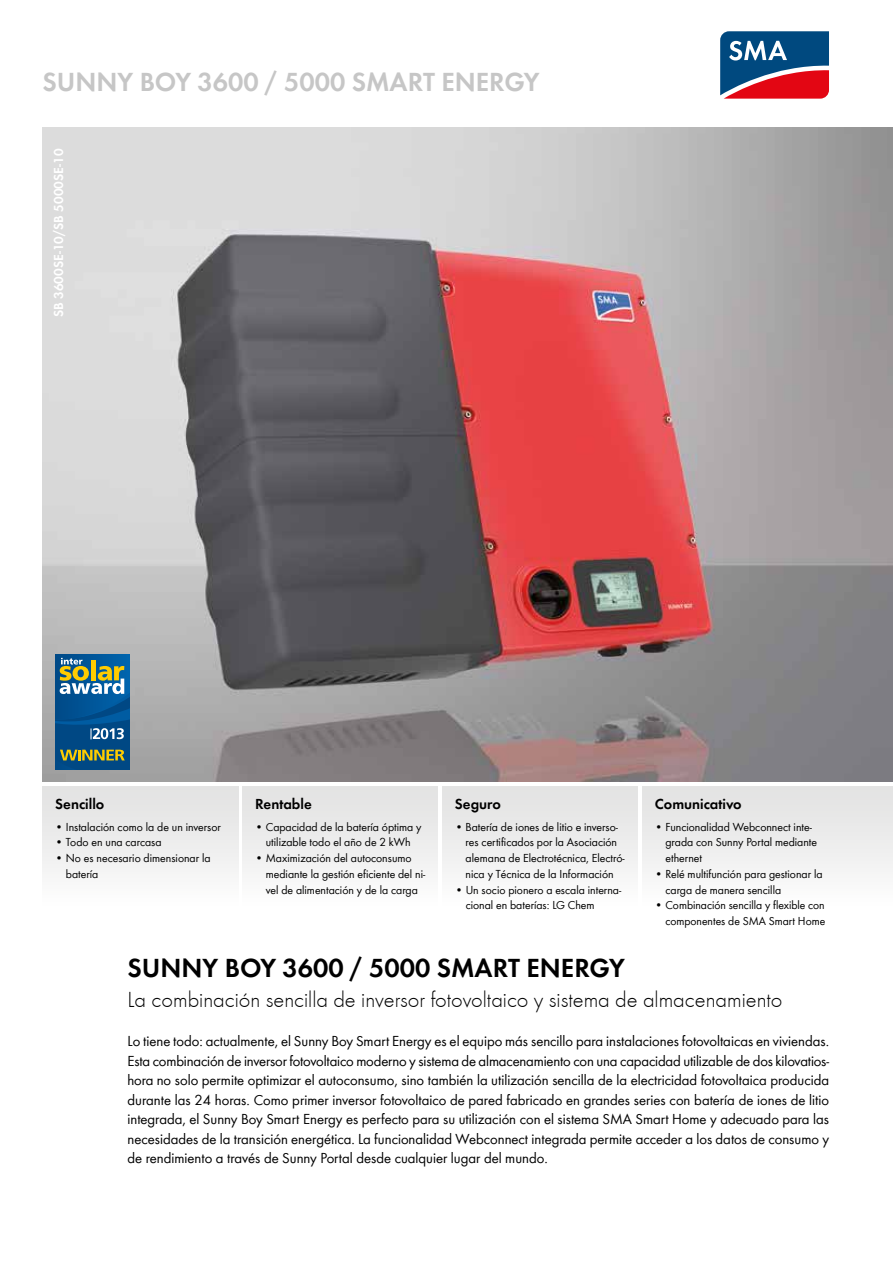
<style>
.page{position:relative;width:893px;height:1263px;background:#fff}
.page>*{position:absolute;margin:0;border:0;box-sizing:border-box;transform-origin:0 0}
.t1{font:600 27px "SMA Futura Global";color:#000}
.t2{font:600 27px "SMA Futura Global";color:#c6c6c6}
.t3{font:300 22.5px "SMA Futura Global";color:#000}
.t4{font:15px/19.5px "SMA Futura Global";color:#000;text-align:justify}
.t5{font:600 15px "SMA Futura Global";color:#000}
.t6{font:600 13.5px "SMA Futura Global";color:#fff}
.t7{font:12px/15.8px "SMA Futura Global";color:#000}
</style>
<div class="page">
<svg style="left:720px;top:31px;width:109px;height:68px;background:#655275"></svg>
<img style="left:43px;top:128px;width:850px;height:654px">
<div style="left:43px;top:787px;width:195px;height:119px;background:linear-gradient(to bottom,#e1e1e1,#fdfdfd)"></div>
<div style="left:242px;top:787px;width:196px;height:119px;background:linear-gradient(to bottom,#e1e1e1,#fdfdfd)"></div>
<div style="left:442px;top:787px;width:196px;height:119px;background:linear-gradient(to bottom,#e1e1e1,#fdfdfd)"></div>
<div style="left:642px;top:787px;width:251px;height:119px;background:linear-gradient(to bottom,#e1e1e1,#fdfdfd)"></div>
<div style="left:55px;top:654px;width:75px;height:116px;background:linear-gradient(to right,#004986,#0065ae)"></div>
<svg style="left:55px;top:658px;width:75px;height:112px;background:#326c86"></svg>
<h1 class="t2" style="left:43px;top:66px;width:499px">SUNNY BOY 3600 / 5000 SMART ENERGY</h1>
<p class="t6" style="left:51px;top:317px;width:170px;rotate:-90deg">SB 3600SE-10/SB 5000SE-10</p>
<p class="t5" style="left:55px;top:795px;width:51px">Sencillo</p>
<p class="t7" style="left:55px;top:819px;width:167px">• Instalación como la de un inversor</p>
<p class="t7" style="left:55px;top:834px;width:108px">• Todo en una carcasa</p>
<p class="t7" style="left:66px;top:850px;width:146px;text-indent:-11px">• No es necesario dimensionar la batería</p>
<p class="t5" style="left:255px;top:795px;width:58px">Rentable</p>
<p class="t7" style="left:255px;top:819px;width:168px;text-align:center">• Capacidad de la batería óptima y utilizable todo el año de 2 kWh</p>
<p class="t7" style="left:266px;top:850px;width:161px;text-indent:-11px">• Maximización del autoconsumo mediante la gestión eficiente del ni&shy;vel de alimentación y de la carga</p>
<p class="t5" style="left:455px;top:795px;width:48px">Seguro</p>
<p class="t7" style="left:466px;top:819px;width:161px;text-indent:-11px">• Batería de iones de litio e inverso&shy;res certificados por la Asociación alemana de Electrotécnica, Electró&shy;nica y Técnica de la Información</p>
<p class="t7" style="left:466px;top:882px;width:157px;text-indent:-11px">• Un socio pionero a escala interna&shy;cional en baterías: LG Chem</p>
<p class="t5" style="left:655px;top:795px;width:88px">Comunicativo</p>
<p class="t7" style="left:665px;top:819px;width:153px;text-indent:-11px">• Funcionalidad Webconnect inte&shy;grada con Sunny Portal mediante ethernet</p>
<p class="t7" style="left:665px;top:866px;width:159px;text-indent:-11px">• Relé multifunción para gestionar la carga de manera sencilla</p>
<p class="t7" style="left:655px;top:897px;width:172px;text-align:right">• Combinación sencilla y flexible con componentes de SMA Smart Home</p>
<h1 class="t1" style="left:128px;top:952px;width:499px">SUNNY BOY 3600 / 5000 SMART ENERGY</h1>
<h2 class="t3" style="left:128px;top:986px;width:656px">La combinación sencilla de inversor fotovoltaico y sistema de almacenamiento</h2>
<p class="t4" style="left:127px;top:1031px;width:703px">Lo tiene todo: actualmente, el Sunny Boy Smart Energy es el equipo más sencillo para instalaciones fotovoltaicas en viviendas.<br>Esta combinación de inversor fotovoltaico moderno y sistema de almacenamiento con una capacidad utilizable de dos kilovatios&shy;hora no solo permite optimizar el autoconsumo, sino también la utilización sencilla de la electricidad fotovoltaica producida durante las 24 horas. Como primer inversor fotovoltaico de pared fabricado en grandes series con batería de iones de litio integrada, el Sunny Boy Smart Energy es perfecto para su utilización con el sistema SMA Smart Home y adecuado para las necesidades de la transición energética. La funcionalidad Webconnect integrada permite acceder a los datos de consumo y de rendimiento a través de Sunny Portal desde cualquier lugar del mundo.</p>
</div>
